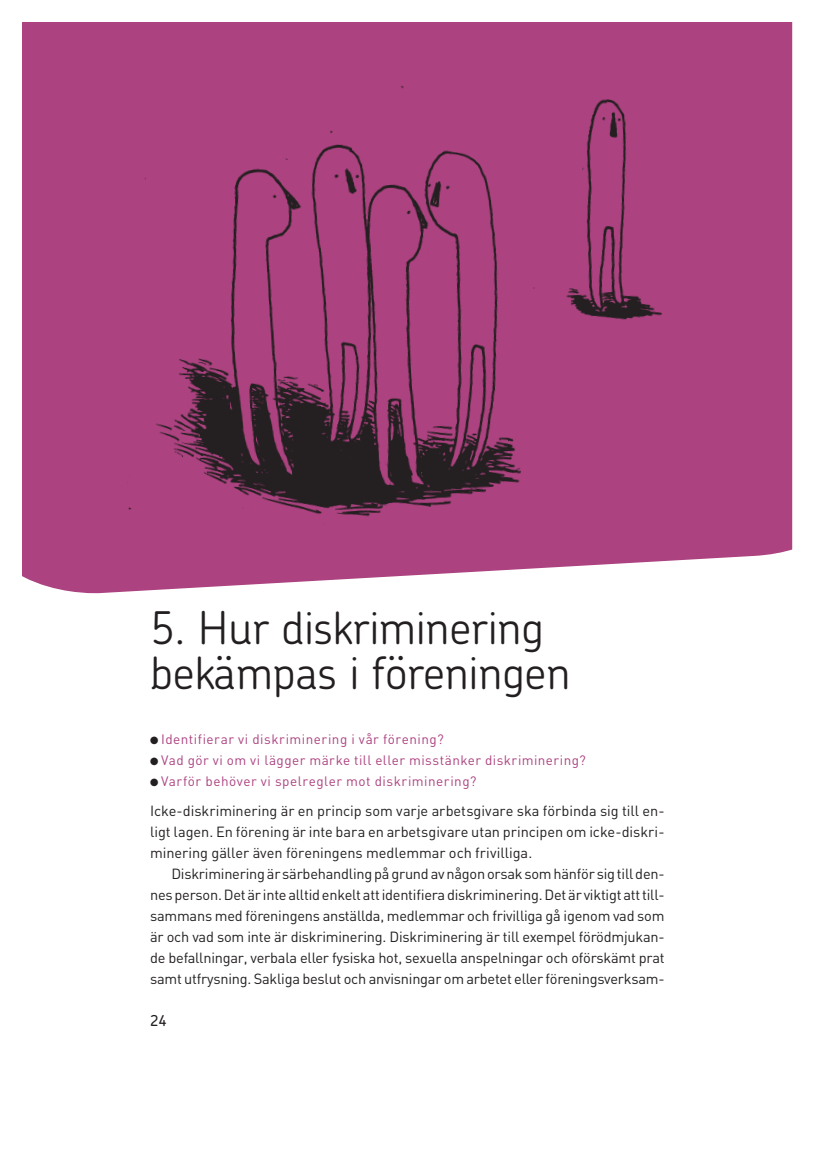
<style>
.page{position:relative;width:836px;height:1151px;background:#fff}
.page>*{position:absolute;margin:0;border:0;box-sizing:border-box;transform-origin:0 0}
.t1{font:300 45px/45px "Chevin";color:#231f20}
.t2{font:500 15px "Chevin";color:#231f20}
.t3{font:14.55px/21px "DIN";letter-spacing:-.01em;color:#231f20;text-align:justify}
.t4{font:13.5px "DIN";letter-spacing:.035em;color:#ac4280}
.s1{color:#231f20}
</style>
<div class="page">
<svg style="left:22px;top:22px;width:770px;height:572px;background:#b3538b"></svg>
<svg style="left:792px;top:22px;width:1px;height:528px"></svg>
<img style="left:105px;top:67px;width:598px;height:474px">
<h1 class="t1" style="left:150px;top:605px;width:422px">5. Hur diskriminering bekämpas i föreningen</h1>
<p class="t4" style="left:150px;top:731px;width:295px"><span class="s1">●</span> Identifierar vi diskriminering i vår förening?</p>
<p class="t4" style="left:150px;top:752px;width:437px"><span class="s1">●</span> Vad gör vi om vi lägger märke till eller misstänker diskriminering?</p>
<p class="t4" style="left:150px;top:773px;width:328px"><span class="s1">●</span> Varför behöver vi spelregler mot diskriminering?</p>
<p class="t3" style="left:150px;top:800px;width:516px">Icke-diskriminering är en princip som varje arbetsgivare ska förbinda sig till en&shy;ligt lagen. En förening är inte bara en arbetsgivare utan principen om icke-diskri&shy;minering gäller även föreningens medlemmar och frivilliga.</p>
<p class="t3" style="left:150px;top:863px;width:516px;text-indent:21px">Diskriminering är särbehandling på grund av någon orsak som hänför sig till den&shy;nes person. Det är inte alltid enkelt att identifiera diskriminering. Det är viktigt att till&shy;sammans med föreningens anställda, medlemmar och frivilliga gå igenom vad som är och vad som inte är diskriminering. Diskriminering är till exempel förödmjukan&shy;de befallningar, verbala eller fysiska hot, sexuella anspelningar och oförskämt prat samt utfrysning. Sakliga beslut och anvisningar om arbetet eller föreningsverksam-</p>
<p class="t2" style="left:150px;top:1011px;width:18px">24</p>
</div>
